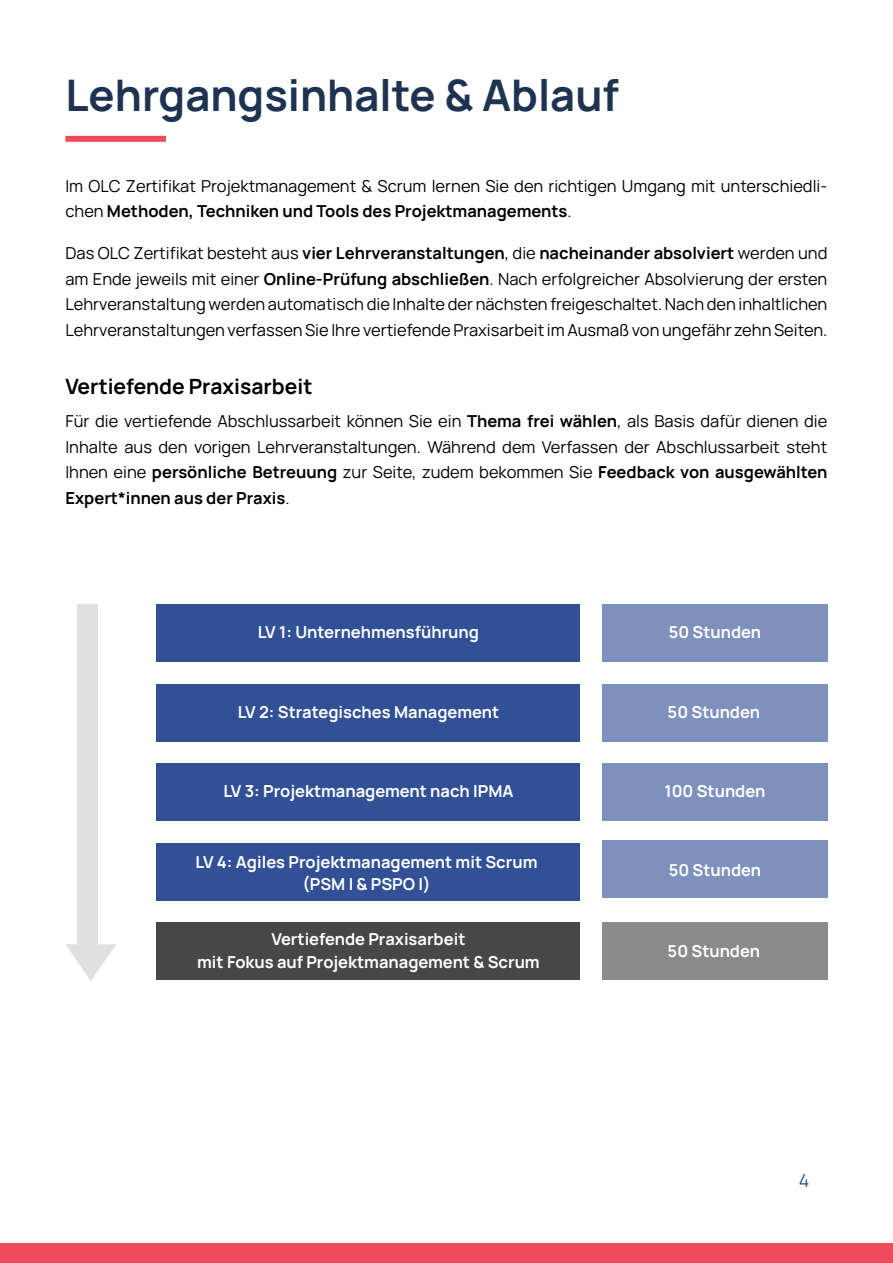
<style>
.page{position:relative;width:893px;height:1263px;background:#fff}
.page>*{position:absolute;margin:0;border:0;box-sizing:border-box;transform-origin:0 0}
.t1{font:700 43.5px "Manrope";color:#1e3351}
.t2{font:700 21px "Manrope";color:#000}
.t3{font:18px "Manrope";color:#325096}
.t4{font:16.5px/25.5px "Manrope";color:#000;text-align:justify}
.t5{font:700 16.5px/22.5px "Manrope";color:#fff;text-align:center}
.s1{font-weight:700}
</style>
<div class="page">
<div style="left:65px;top:136px;width:101px;height:6px;background:#f04b5a"></div>
<div style="left:0;top:1243px;width:893px;height:20px;background:#f04b5a"></div>
<div style="left:157px;top:604px;width:423px;height:58px;background:#325096"></div>
<div style="left:77px;top:604px;width:21px;height:346px;background:#e0e0e0"></div>
<svg style="left:66px;top:944px;width:50px;height:37px"></svg>
<div style="left:602px;top:604px;width:225px;height:58px;background:#7e91bd"></div>
<div style="left:157px;top:684px;width:423px;height:57px;background:#325096"></div>
<div style="left:157px;top:764px;width:423px;height:57px;background:#325096"></div>
<div style="left:157px;top:843px;width:423px;height:57px;background:#325096"></div>
<div style="left:157px;top:923px;width:423px;height:57px;background:#474747"></div>
<div style="left:602px;top:923px;width:225px;height:57px;background:#8b8b8b"></div>
<div style="left:602px;top:684px;width:225px;height:57px;background:#7e91bd"></div>
<div style="left:602px;top:764px;width:225px;height:57px;background:#7e91bd"></div>
<div style="left:602px;top:841px;width:225px;height:57px;background:#7e91bd"></div>
<h1 class="t1" style="left:65px;top:65px;width:555px">Lehrgangsinhalte &amp; Ablauf</h1>
<p class="t4" style="left:65px;top:172px;width:764px">Im OLC Zertifikat Projektmanagement &amp; Scrum lernen Sie den richtigen Umgang mit unterschiedli&shy;chen <span class="s1">Methoden, Techniken und Tools des Projektmanagements</span>.</p>
<p class="t4" style="left:65px;top:240px;width:763px">Das OLC Zertifikat besteht aus <span class="s1">vier Lehrveranstaltungen</span>, die <span class="s1">nacheinander absolviert</span> werden und am Ende jeweils mit einer <span class="s1">Online-Prüfung abschließen</span>. Nach erfolgreicher Absolvierung der ersten Lehrveranstaltung werden automatisch die Inhalte der nächsten freigeschaltet. Nach den inhaltlichen Lehrveranstaltungen verfassen Sie Ihre vertiefende Praxisarbeit im Ausmaß von ungefähr zehn Seiten.</p>
<p class="t2" style="left:65px;top:372px;width:248px">Vertiefende Praxisarbeit</p>
<p class="t4" style="left:65px;top:408px;width:764px">Für die vertiefende Abschlussarbeit können Sie ein <span class="s1">Thema frei wählen</span>, als Basis dafür dienen die Inhalte aus den vorigen Lehrveranstaltungen. Während dem Verfassen der Abschlussarbeit steht Ihnen eine <span class="s1">persönliche Betreuung</span> zur Seite, zudem bekommen Sie <span class="s1">Feedback von ausgewählten Expert*innen aus der Praxis</span>.</p>
<p class="t5" style="left:258px;top:620px;width:223px">LV 1: Unternehmensführung</p>
<p class="t5" style="left:669px;top:620px;width:94px">50 Stunden</p>
<p class="t5" style="left:238px;top:700px;width:263px">LV 2: Strategisches Management</p>
<p class="t5" style="left:223px;top:779px;width:292px">LV 3: Projektmanagement nach IPMA</p>
<p class="t5" style="left:668px;top:700px;width:94px">50 Stunden</p>
<p class="t5" style="left:664px;top:779px;width:102px">100 Stunden</p>
<p class="t5" style="left:196px;top:850px;width:343px">LV 4: Agiles Projektmanagement mit Scrum (PSM I &amp; PSPO I)</p>
<p class="t5" style="left:197px;top:927px;width:344px">Vertiefende Praxisarbeit<br>mit Fokus auf Projektmanagement &amp; Scrum</p>
<p class="t5" style="left:668px;top:939px;width:94px">50 Stunden</p>
<p class="t5" style="left:669px;top:858px;width:94px">50 Stunden</p>
<p class="t3" style="left:799px;top:1167px;width:12px">4</p>
</div>
